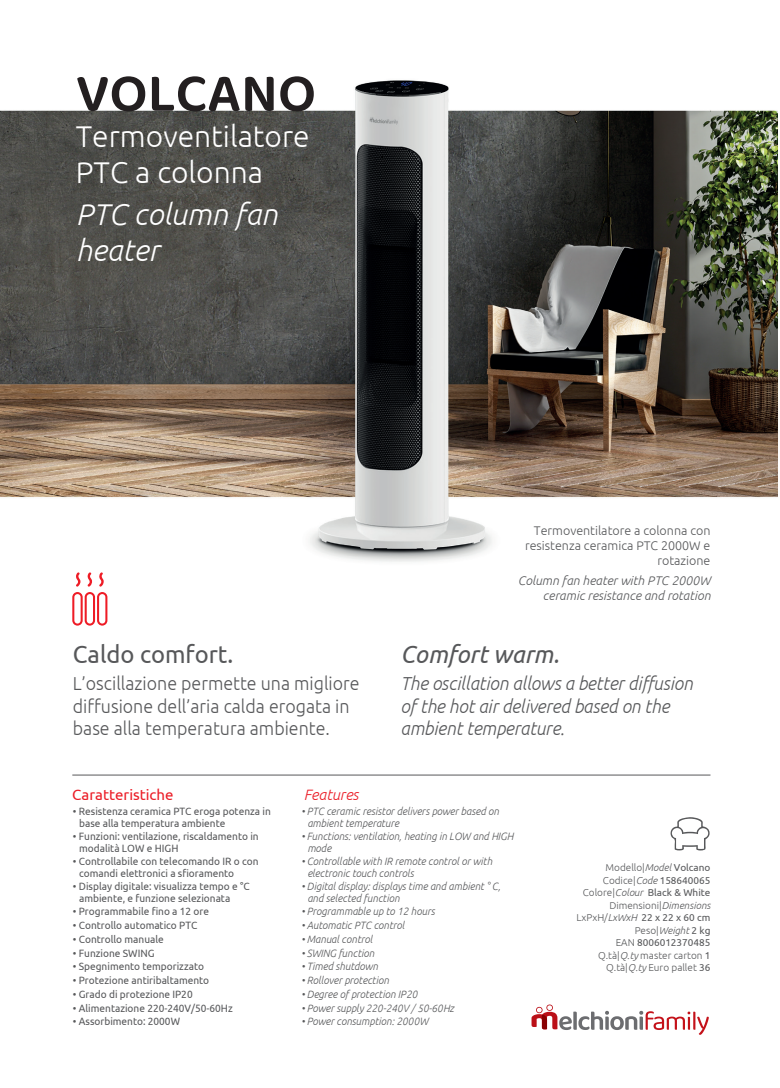
<style>
.page{position:relative;width:780px;height:1088px;background:#fff}
.page>*{position:absolute;margin:0;border:0;box-sizing:border-box;transform-origin:0 0}
.t1{font:600 55px "Baloo Paaji 2";color:#231f20}
.t2{font:300 30px/36px "Ubuntu";color:#fff}
.t3{font:italic 300 30px/36px "Ubuntu";color:#fff}
.t4{font:25px "Ubuntu";color:#57585a;scale:.95 1}
.t5{font:italic 25px "Ubuntu";color:#57585a;scale:.95 1}
.t6{font:300 18.75px/22.5px "Ubuntu";color:#57585a;scale:.95 1}
.t7{font:italic 300 18.75px/22.5px "Ubuntu";letter-spacing:-.005em;color:#57585a;scale:.95 1}
.t8{font:15px "Ubuntu";color:#eb1c26}
.t9{font:italic 300 15px "Ubuntu";color:#eb1c26}
.t10{font:300 12.5px/15px "Ubuntu";color:#57585a;text-align:right}
.t11{font:italic 300 12.5px/15px "Ubuntu";color:#57585a;text-align:right}
.t12{font:10.62px/11.2px "Ubuntu";color:#57585a;scale:.95 1}
.t13{font:italic 300 10.62px/11.2px "Ubuntu";color:#57585a;scale:.95 1}
.t14{font:300 10px/12.5px "Ubuntu";color:#57585a;text-align:right}
.s1{font-style:italic}
.s2{font-weight:400}
</style>
<div class="page">
<img style="left:0;top:80px;width:777px;height:482px">
<hr style="left:72px;top:775px;width:638px;height:1px;background:#57585a">
<svg style="left:72px;top:572px;width:35px;height:54px"></svg>
<svg style="left:670px;top:817px;width:40px;height:33px"></svg>
<svg style="left:531px;top:1004px;width:177px;height:31px"></svg>
<h1 class="t1" style="left:76px;top:59px;width:242px">VOLCANO</h1>
<h2 class="t2" style="left:76px;top:117px;width:235px">Termoventilatore<br>PTC a colonna</h2>
<h2 class="t3" style="left:76px;top:195px;width:203px">PTC column fan heater</h2>
<h3 class="t4" style="left:73px;top:638px;width:170px">Caldo comfort.</h3>
<h3 class="t6" style="left:73px;top:672px;width:303px">L’oscillazione permette una migliore diffusione dell’aria calda erogata in base alla temperatura ambiente.</h3>
<h3 class="t8" style="left:72px;top:785px;width:103px">Caratteristiche</h3>
<h3 class="t9" style="left:304px;top:785px;width:56px">Features</h3>
<p class="t10" style="left:525px;top:523px;width:187px">Termoventilatore a colonna con resistenza ceramica PTC 2000W e rotazione</p>
<p class="t11" style="left:518px;top:573px;width:194px">Column fan heater with PTC 2000W ceramic resistance and rotation</p>
<h3 class="t5" style="left:400px;top:638px;width:168px">Comfort warm.</h3>
<h3 class="t7" style="left:400px;top:672px;width:309px">The oscillation allows a better diffusion of the hot air delivered based on the ambient temperature.</h3>
<p class="t12" style="left:79px;top:805px;width:203px;text-indent:-6px">• Resistenza ceramica PTC eroga potenza in base alla temperatura ambiente</p>
<p class="t12" style="left:79px;top:830px;width:190px;text-indent:-6px">• Funzioni: ventilazione, riscaldamento in modalità LOW e HIGH</p>
<p class="t12" style="left:79px;top:855px;width:190px;text-indent:-6px">• Controllabile con telecomando IR o con comandi elettronici a sfioramento</p>
<p class="t12" style="left:79px;top:880px;width:181px;text-indent:-6px">• Display digitale: visualizza tempo e °C ambiente, e funzione selezionata</p>
<p class="t12" style="left:73px;top:905px;width:145px">• Programmabile fino a 12 ore</p>
<p class="t12" style="left:73px;top:919px;width:132px">• Controllo automatico PTC</p>
<p class="t12" style="left:73px;top:933px;width:97px">• Controllo manuale</p>
<p class="t12" style="left:73px;top:947px;width:87px">• Funzione SWING</p>
<p class="t12" style="left:73px;top:960px;width:140px">• Spegnimento temporizzato</p>
<p class="t12" style="left:73px;top:974px;width:145px">• Protezione antiribaltamento</p>
<p class="t12" style="left:73px;top:988px;width:128px">• Grado di protezione IP20</p>
<p class="t12" style="left:73px;top:1002px;width:170px">• Alimentazione 220-240V/50-60Hz</p>
<p class="t12" style="left:73px;top:1015px;width:114px">• Assorbimento: 2000W</p>
<p class="t13" style="left:307px;top:805px;width:203px;text-indent:-6px">• PTC ceramic resistor delivers power based on ambient temperature</p>
<p class="t13" style="left:307px;top:830px;width:218px;text-indent:-6px">• Functions: ventilation, heating in LOW and HIGH mode</p>
<p class="t13" style="left:307px;top:855px;width:196px;text-indent:-6px">• Controllable with IR remote control or with electronic touch controls</p>
<p class="t13" style="left:307px;top:880px;width:205px;text-indent:-6px">• Digital display: displays time and ambient ° C, and selected function</p>
<p class="t13" style="left:301px;top:905px;width:142px">• Programmable up to 12 hours</p>
<p class="t13" style="left:301px;top:919px;width:110px">• Automatic PTC control</p>
<p class="t13" style="left:301px;top:933px;width:77px">• Manual control</p>
<p class="t13" style="left:301px;top:947px;width:79px">• SWING function</p>
<p class="t13" style="left:301px;top:960px;width:83px">• Timed shutdown</p>
<p class="t13" style="left:301px;top:974px;width:94px">• Rollover protection</p>
<p class="t13" style="left:301px;top:988px;width:124px">• Degree of protection IP20</p>
<p class="t13" style="left:301px;top:1002px;width:162px">• Power supply 220-240V / 50-60Hz</p>
<p class="t13" style="left:301px;top:1015px;width:135px">• Power consumption: 2000W</p>
<p class="t14" style="left:576px;top:861px;width:135px">Modello|<span class="s1">Model</span> <span class="s2">Volcano<br></span>Codice|<span class="s1">Code</span> <span class="s2">158640065<br></span>Colore|<span class="s1">Colour</span> <span class="s2">Black &amp; White<br></span>Dimensioni|<span class="s1">Dimensions<br></span>LxPxH/<span class="s1">LxWxH</span> <span class="s2">22 x 22 x 60 cm<br></span>Peso|<span class="s1">Weight</span> <span class="s2">2 kg<br></span>EAN <span class="s2">8006012370485<br></span>Q.tà|<span class="s1">Q.ty</span> master carton <span class="s2">1<br></span>Q.tà|<span class="s1">Q.ty</span> Euro pallet <span class="s2">36</span></p>
</div>
